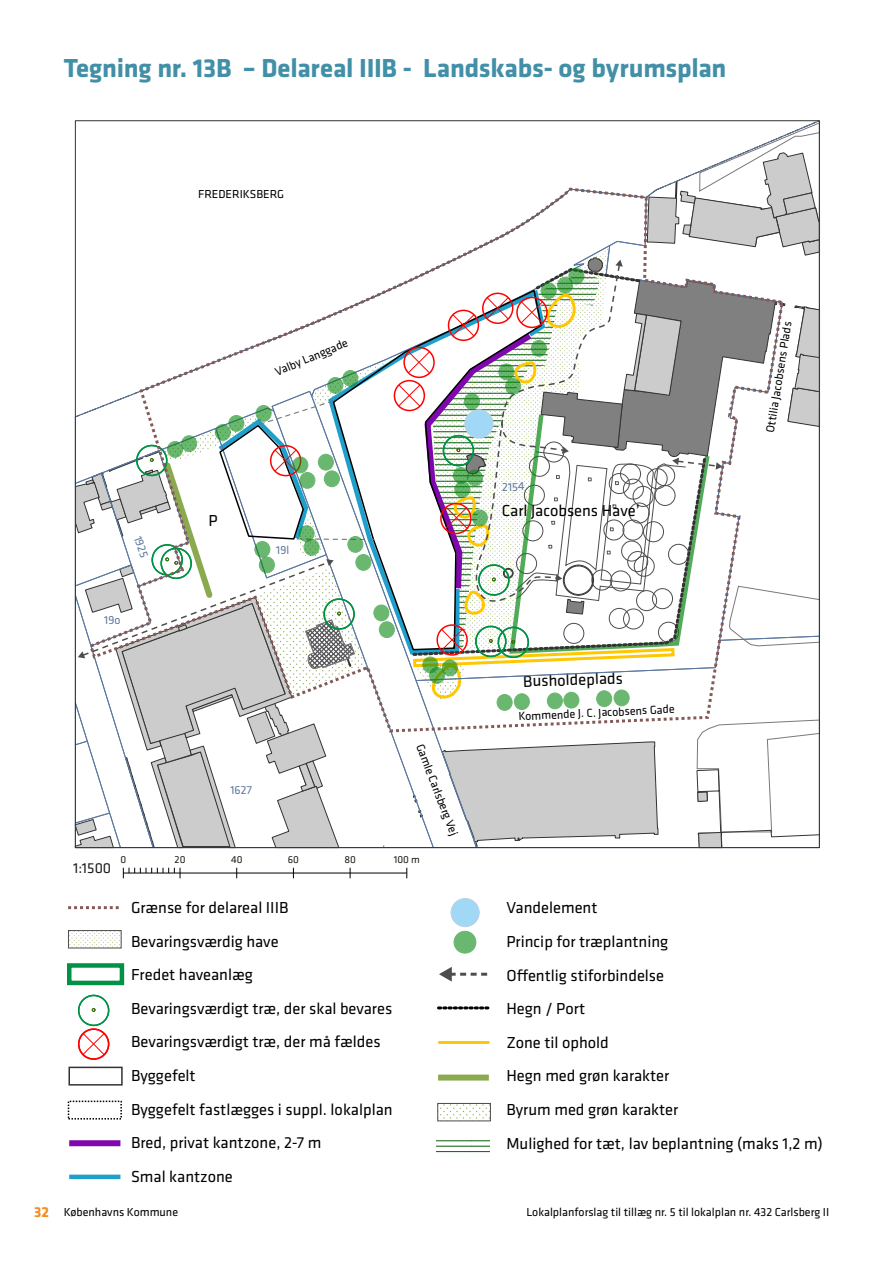
<style>
.page{position:relative;width:893px;height:1263px;background:#fff}
.page>*{position:absolute;margin:0;border:0;box-sizing:border-box;transform-origin:0 0}
.t1{font:700 27px "Klavika";letter-spacing:-.01em;color:#428fa8}
.t2{font:16.5px/33.6px "Klavika";color:#000}
.t3{font:15px "Klavika";color:#1d1d1b}
.t4{font:12px "Klavika";color:#000}
.t5{font:12px "Klavika";color:#5d789e}
.t6{font:10.5px "Klavika";color:#1d1d1b}
.s1{font-weight:700;font-size:15px;color:#f78b1f}
</style>
<div class="page">
<div style="left:451px;top:898px;width:28px;height:29px;background:#a1d8f6;border-radius:50%"></div>
<div style="left:451px;top:898px;width:28px;height:29px;border:1px solid #bcd0e8;border-radius:50%"></div>
<svg style="left:82px;top:1033px;width:23px;height:22px"></svg>
<hr style="left:123px;top:873px;width:284px;height:1px;background:#000">
<svg style="left:123px;top:868px;width:58px;height:10px"></svg>
<svg style="left:68px;top:906px;width:51px;height:3px"></svg>
<div style="left:67px;top:963px;width:57px;height:22px;border:4px solid #009245"></div>
<div style="left:68px;top:1067px;width:55px;height:18px;border:1px solid #333"></div>
<svg style="left:70px;top:933px;width:49px;height:13px"></svg>
<div style="left:68px;top:930px;width:53px;height:18px;border:1px solid #4d4d4d"></div>
<svg style="left:440px;top:1105px;width:49px;height:14px"></svg>
<div style="left:438px;top:1103px;width:53px;height:18px;border:1px solid #4d4d4d"></div>
<svg style="left:437px;top:1140px;width:52px;height:13px"></svg>
<svg style="left:438px;top:1006px;width:52px;height:3px"></svg>
<div style="left:69px;top:1174px;width:51px;height:5px;background:#1f9fcc"></div>
<hr style="left:438px;top:1041px;width:51px;height:3px;background:#fec700">
<div style="left:69px;top:1140px;width:51px;height:6px;background:#8007ad"></div>
<svg style="left:439px;top:967px;width:49px;height:15px"></svg>
<div style="left:438px;top:1074px;width:51px;height:6px;background:#8baa50"></div>
<div style="left:454px;top:931px;width:22px;height:22px;background:#6ab770;border-radius:50%"></div>
<div style="left:454px;top:931px;width:22px;height:22px;border:1px solid #088711;border-radius:50%"></div>
<div style="left:78px;top:1028px;width:31px;height:32px;border:1px solid #f00;border-radius:50%"></div>
<div style="left:78px;top:995px;width:31px;height:31px;border:1px solid #009245;border-radius:50%"></div>
<div style="left:68px;top:1100px;width:54px;height:19px;border:1px dashed #000"></div>
<svg style="left:74px;top:120px;width:746px;height:728px"></svg>
<h1 class="t1" style="left:64px;top:58px;width:664px">Tegning nr. 13b – Delareal IIIb - landskabs- og byrumsplan</h1>
<p class="t4" style="left:198px;top:189px;width:87px">FREDERIKSBERG</p>
<p class="t5" style="left:142px;top:534px;width:24px;rotate:71deg">1925</p>
<p class="t2" style="left:209px;top:505px;width:11px">P</p>
<p class="t4" style="left:274px;top:367px;width:79px;rotate:-23deg">Valby Langgade</p>
<p class="t5" style="left:502px;top:481px;width:24px;rotate:-1deg">2154</p>
<p class="t2" style="left:502px;top:495px;width:139px">Carl Jacobsens Have’</p>
<p class="t4" style="left:765px;top:432px;width:114px;rotate:-81deg">Ottilia Jacobsens Plads</p>
<p class="t3" style="left:73px;top:861px;width:40px">1:1500</p>
<p class="t2" style="left:523px;top:665px;width:101px;rotate:-2deg">Busholdeplads</p>
<p class="t5" style="left:230px;top:785px;width:23px;rotate:-1deg">1627</p>
<p class="t4" style="left:425px;top:742px;width:102px;rotate:69deg">Gam le Carlsberg Vej</p>
<p class="t4" style="left:518px;top:711px;width:158px;rotate:-3deg">Kom m ende J.C.Jacobsens Gade</p>
<p class="t6" style="left:121px;top:855px;width:7px">0</p>
<p class="t6" style="left:175px;top:855px;width:12px">20</p>
<p class="t6" style="left:231px;top:855px;width:13px">40</p>
<p class="t6" style="left:288px;top:855px;width:13px">60</p>
<p class="t6" style="left:344px;top:855px;width:13px">80</p>
<p class="t6" style="left:394px;top:855px;width:28px">100 m</p>
<p class="t2" style="left:131px;top:892px;width:263px">Grænse for delareal IIIB<br>Bevaringsværdig have<br>Fredet haveanlæg<br>Bevaringsværdigt træ, der skal bevares<br>Bevaringsværdigt træ, der må fældes<br>Byggefelt<br>Byggefelt fastlægges i suppl. lokalplan<br>Bred, privat kantzone, 2-7 m<br>Smal kantzone</p>
<p class="t2" style="left:506px;top:892px;width:318px">Vandelement<br>Princip for træplantning<br>Offentlig stiforbindelse<br>Hegn / Port<br>Zone til ophold<br>Hegn med grøn karakter<br>Byrum med grøn karakter<br>Mulighed for tæt, lav beplantning (maks 1,2 m)</p>
<p class="t4" style="left:34px;top:1207px;width:146px"><span class="s1">32</span> Københavns Kommune</p>
<p class="t4" style="left:526px;top:1207px;width:304px">Lokalplanforslag til tillæg nr. 5 til lokalplan nr. 432 Carlsberg II</p>
</div>
